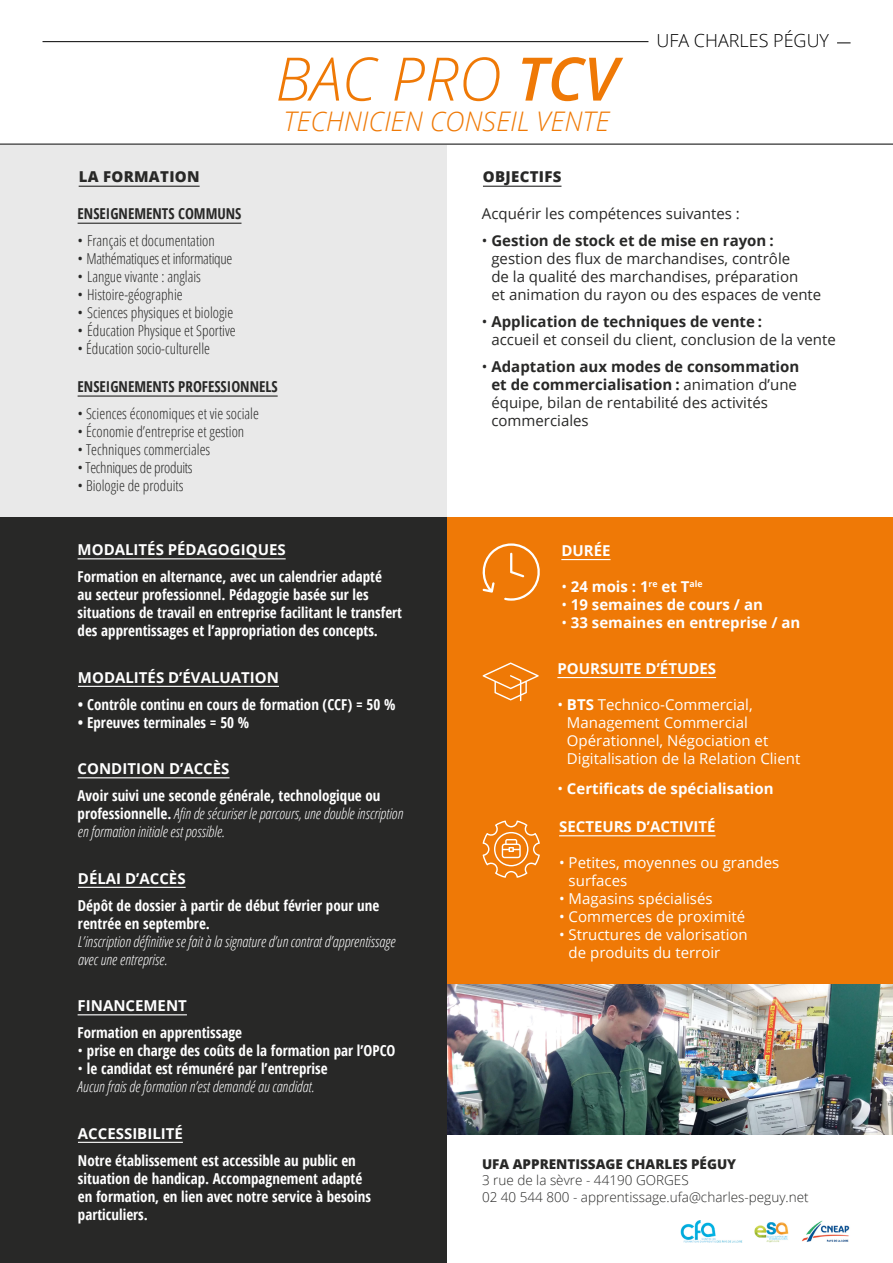
<style>
.page{position:relative;width:893px;height:1263px;background:#fff}
.page>*{position:absolute;margin:0;border:0;box-sizing:border-box;transform-origin:0 0}
.t1{font:italic 300 60px "Open Sans";color:#ef7906}
.t2{font:italic 300 27px "Open Sans";color:#ef7906}
.t3{font:300 18px "Open Sans";color:#000}
.t4{font:700 15px/18px "Open Sans Condensed";color:#fff}
.t5{font:15px/18px "Open Sans";color:#282827}
.t6{font:italic 300 15px/18px "Open Sans Condensed";color:#fff}
.t7{font:300 15px "Open Sans Condensed";color:#282827}
.t8{font:700 15px "Open Sans";color:#fff}
.t9{font:15px/18px "Open Sans";color:#fff}
.t10{font:300 15px "Open Sans Condensed";letter-spacing:-.02em;color:#282827}
.t11{font:700 15px "Open Sans Condensed";color:#282827}
.t12{font:800 15px "Open Sans";letter-spacing:.02em;color:#282827}
.t13{font:300 13.5px/16.2px "Open Sans";color:#282827}
.t14{font:800 13.5px "Open Sans";color:#282827}
.s1{font-weight:600}
.s2{font-family:"Open Sans";font-weight:400}
.s3{font-weight:700;font-style:normal}
.s4{font-weight:300}
.s5{font-style:normal}
.s6{font-weight:700}
.s7{font-weight:400}
</style>
<div class="page">
<hr style="left:0;top:144px;width:893px;height:1px;background:#000">
<div style="left:446px;top:517px;width:447px;height:467px;background:#ef7906"></div>
<div style="left:0;top:145px;width:446px;height:372px;background:#e9e9e9"></div>
<div style="left:0;top:517px;width:446px;height:746px;background:#282827"></div>
<hr style="left:78px;top:223px;width:163px;height:1px;background:#282827">
<hr style="left:79px;top:186px;width:121px;height:1px;background:#282827">
<hr style="left:78px;top:395px;width:200px;height:2px;background:#282827">
<hr style="left:483px;top:186px;width:78px;height:1px;background:#282827">
<hr style="left:559px;top:835px;width:156px;height:1px;background:#fff">
<svg style="left:483px;top:820px;width:57px;height:58px"></svg>
<hr style="left:557px;top:677px;width:159px;height:1px;background:#fff">
<svg style="left:483px;top:662px;width:56px;height:39px"></svg>
<hr style="left:561px;top:559px;width:49px;height:1px;background:#fff">
<svg style="left:482px;top:543px;width:58px;height:58px"></svg>
<hr style="left:78px;top:777px;width:152px;height:1px;background:#fff">
<hr style="left:78px;top:887px;width:108px;height:1px;background:#fff">
<hr style="left:78px;top:1014px;width:109px;height:1px;background:#fff">
<hr style="left:78px;top:1142px;width:105px;height:1px;background:#fff">
<hr style="left:78px;top:686px;width:201px;height:1px;background:#fff">
<hr style="left:78px;top:558px;width:208px;height:1px;background:#fff">
<img style="left:447px;top:984px;width:446px;height:150px">
<hr style="left:43px;top:41px;width:605px;height:1px;background:#000">
<svg style="left:837px;top:43px;width:13px;height:1px"></svg>
<img style="left:680px;top:1220px;width:62px;height:22px">
<img style="left:754px;top:1222px;width:35px;height:20px">
<img style="left:802px;top:1220px;width:48px;height:22px">
<h1 class="t1" style="left:275px;top:38px;width:344px">BAC PRO <span class="s1">TCV</span></h1>
<h2 class="t2" style="left:283px;top:103px;width:328px">TECHNICIEN CONSEIL VENTE</h2>
<p class="t3" style="left:656px;top:29px;width:174px">UFA CHARLES PÉGUY</p>
<p class="t12" style="left:79px;top:166px;width:122px">LA FORMATION</p>
<p class="t11" style="left:78px;top:204px;width:165px">ENSEIGNEMENTS COMMUNS</p>
<p class="t7" style="left:78px;top:231px;width:139px"><span class="s2">•</span> Français et documentation</p>
<p class="t10" style="left:78px;top:249px;width:156px"><span class="s2">•</span> Mathématiques et informatique</p>
<p class="t7" style="left:78px;top:267px;width:125px"><span class="s2">•</span> Langue vivante : anglais</p>
<p class="t7" style="left:78px;top:285px;width:107px"><span class="s2">•</span> Histoire-géographie</p>
<p class="t7" style="left:78px;top:303px;width:157px"><span class="s2">•</span> Sciences physiques et biologie</p>
<p class="t7" style="left:78px;top:321px;width:160px"><span class="s2">•</span> Éducation Physique et Sportive</p>
<p class="t7" style="left:78px;top:339px;width:134px">• Éducation socio-culturelle</p>
<p class="t11" style="left:78px;top:376px;width:202px">ENSEIGNEMENTS PROFESSIONNELS</p>
<p class="t7" style="left:78px;top:404px;width:183px">• Sciences économiques et vie sociale</p>
<p class="t7" style="left:78px;top:422px;width:168px">• Économie d’entreprise et gestion</p>
<p class="t7" style="left:78px;top:440px;width:134px">• Techniques commerciales</p>
<p class="t10" style="left:78px;top:458px;width:117px">• Techniques de produits</p>
<p class="t7" style="left:78px;top:476px;width:107px">• Biologie de produits</p>
<p class="t8" style="left:78px;top:539px;width:210px">MODALITÉS PÉDAGOGIQUES</p>
<p class="t4" style="left:78px;top:567px;width:326px">Formation en alternance, avec un calendrier adapté<br>au secteur professionnel. Pédagogie basée sur les situations de travail en entreprise facilitant le transfert des apprentissages et l’appropriation des concepts.</p>
<p class="t8" style="left:78px;top:666px;width:203px">MODALITÉS D’ÉVALUATION</p>
<p class="t4" style="left:78px;top:695px;width:319px">• Contrôle continu en cours de formation (CCF) = 50 %</p>
<p class="t4" style="left:78px;top:713px;width:173px">• Epreuves terminales = 50 %</p>
<p class="t8" style="left:78px;top:758px;width:153px">CONDITION D’ACCÈS</p>
<p class="t6" style="left:78px;top:786px;width:327px"><span class="s3">Avoir suivi une seconde générale, technologique ou professionnelle.</span> Afin de sécuriser le parcours, une double inscription en formation initiale est possible.</p>
<p class="t8" style="left:78px;top:867px;width:109px">DÉLAI D’ACCÈS</p>
<p class="t4" style="left:78px;top:896px;width:303px">Dépôt de dossier à partir de début février pour une rentrée en septembre.</p>
<p class="t6" style="left:78px;top:932px;width:319px">L’inscription définitive se fait à la signature d’un contrat d’apprentissage avec une entreprise.</p>
<p class="t8" style="left:78px;top:995px;width:111px">FINANCEMENT</p>
<p class="t4" style="left:78px;top:1023px;width:166px">Formation en apprentissage</p>
<p class="t4" style="left:78px;top:1041px;width:319px"><span class="s4">•</span> prise en charge des coûts de la formation par l’OPCO</p>
<p class="t6" style="left:78px;top:1059px;width:252px"><span class="s5">•</span> <span class="s3">le candidat est rémunéré par l’entreprise<br></span>Aucun frais de formation n’est demandé au candidat.</p>
<p class="t8" style="left:78px;top:1122px;width:106px">ACCESSIBILITÉ</p>
<p class="t4" style="left:78px;top:1151px;width:295px">Notre établissement est accessible au public en situation de handicap. Accompagnement adapté en formation, en lien avec notre service à besoins particuliers.</p>
<p class="t12" style="left:483px;top:166px;width:80px">OBJECTIFS</p>
<p class="t5" style="left:482px;top:204px;width:259px">Acquérir les compétences suivantes :</p>
<p class="t5" style="left:491px;top:231px;width:331px;text-indent:-10px">• <span class="s6">Gestion de stock et de mise en rayon : </span>gestion des flux de marchandises, contrôle<br>de la qualité des marchandises, préparation<br>et animation du rayon ou des espaces de vente</p>
<p class="t5" style="left:491px;top:312px;width:346px;text-indent:-10px">• <span class="s6">Application de techniques de vente :<br></span>accueil et conseil du client, conclusion de la vente</p>
<p class="t5" style="left:491px;top:357px;width:309px;text-indent:-10px">• <span class="s6">Adaptation aux modes de consommation et de commercialisation :</span> animation d’une équipe, bilan de rentabilité des activités commerciales</p>
<p class="t8" style="left:561px;top:540px;width:51px">DURÉE</p>
<p class="t8" style="left:561px;top:576px;width:143px"><span class="s7">•</span> 24 mois : 1<sup>re</sup> et T<sup>ale</sup></p>
<p class="t8" style="left:561px;top:594px;width:203px"><span class="s7">•</span> 19 semaines de cours / an</p>
<p class="t8" style="left:561px;top:612px;width:240px"><span class="s7">•</span> 33 semaines en entreprise / an</p>
<p class="t8" style="left:557px;top:658px;width:160px">POURSUITE D’ÉTUDES</p>
<p class="t9" style="left:567px;top:695px;width:235px;text-indent:-10px">• <span class="s6">BTS</span> Technico-Commercial,<br>Management Commercial<br>Opérationnel, Négociation et<br>Digitalisation de la Relation Client</p>
<p class="t8" style="left:557px;top:778px;width:218px"><span class="s7">•</span> Certificats de spécialisation</p>
<p class="t8" style="left:559px;top:816px;width:158px">SECTEURS D’ACTIVITÉ</p>
<p class="t9" style="left:569px;top:853px;width:212px;text-indent:-10px">• Petites, moyennes ou grandes surfaces</p>
<p class="t9" style="left:559px;top:889px;width:155px">• Magasins spécialisés</p>
<p class="t9" style="left:559px;top:907px;width:188px">• Commerces de proximité</p>
<p class="t9" style="left:569px;top:925px;width:181px;text-indent:-10px">• Structures de valorisation de produits du terroir</p>
<p class="t14" style="left:482px;top:1154px;width:256px">UFA APPRENTISSAGE CHARLES PÉGUY</p>
<p class="t13" style="left:482px;top:1172px;width:328px">3 rue de la sèvre - 44190 GORGES<br>02 40 544 800 - apprentissage.ufa@charles-peguy.net</p>
</div>
